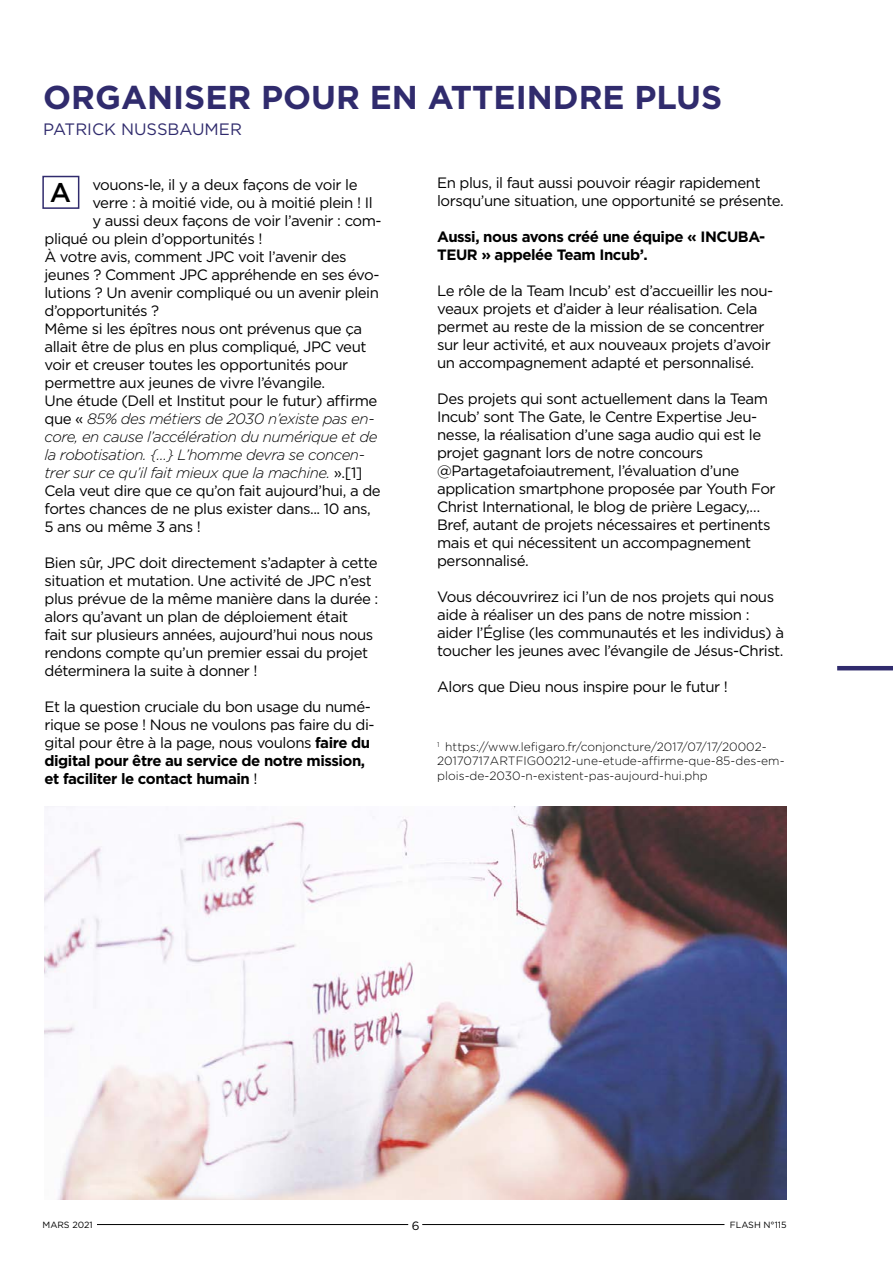
<style>
.page{position:relative;width:893px;height:1263px;background:#fff}
.page>*{position:absolute;margin:0;border:0;box-sizing:border-box;transform-origin:0 0}
.t1{font:700 33px "Gotham";color:#302b6d}
.t2{font:500 27px "Gotham";color:#000}
.t3{font:16.5px "Gotham";color:#302b6d}
.t4{font:15px/18px "Gotham";letter-spacing:-.03em;color:#000}
.t5{font:italic 300 15px "Gotham";letter-spacing:-.03em;color:#000}
.t6{font:700 15px/18px "Gotham";letter-spacing:-.03em;color:#000}
.t7{font:300 12px/14.4px "Gotham";color:#000}
.t8{font:12px "Gotham";color:#000}
.t9{font:9px "Gotham";color:#000}
.s1{font-weight:400;font-style:normal}
.s2{font-weight:700}
</style>
<div class="page">
<img style="left:44px;top:807px;width:743px;height:392px">
<hr style="left:837px;top:666px;width:56px;height:4px;background:#302b6d">
<hr style="left:422px;top:1224px;width:302px;height:1px;background:#000">
<div style="left:42px;top:176px;width:37px;height:33px;border:2px solid #302b6d"></div>
<hr style="left:97px;top:1224px;width:311px;height:1px;background:#000">
<h1 class="t1" style="left:43px;top:75px;width:680px">ORGANISER POUR EN ATTEINDRE PLUS</h1>
<p class="t3" style="left:43px;top:119px;width:200px">PATRICK NUSSBAUMER</p>
<p class="t4" style="left:92px;top:175px;width:267px">vouons-le, il y a deux façons de voir le</p>
<p class="t4" style="left:92px;top:193px;width:282px">verre : à moitié vide, ou à moitié plein ! Il</p>
<p class="t4" style="left:92px;top:211px;width:291px">y aussi deux façons de voir l’avenir : com-</p>
<p class="t4" style="left:44px;top:229px;width:219px">pliqué ou plein d’opportunités !</p>
<p class="t4" style="left:44px;top:247px;width:304px">À votre avis, comment JPC voit l’avenir des</p>
<p class="t4" style="left:44px;top:265px;width:337px">jeunes ? Comment JPC appréhende en ses évo-</p>
<p class="t4" style="left:44px;top:283px;width:336px">lutions ? Un avenir compliqué ou un avenir plein</p>
<p class="t4" style="left:44px;top:301px;width:116px">d’opportunités ?</p>
<p class="t4" style="left:44px;top:319px;width:319px">Même si les épîtres nous ont prévenus que ça</p>
<p class="t4" style="left:44px;top:337px;width:323px">allait être de plus en plus compliqué, JPC veut</p>
<p class="t4" style="left:44px;top:355px;width:305px">voir et creuser toutes les opportunités pour</p>
<p class="t4" style="left:44px;top:373px;width:282px">permettre aux jeunes de vivre l’évangile.</p>
<p class="t4" style="left:44px;top:391px;width:334px">Une étude (Dell et Institut pour le futur) affirme</p>
<p class="t5" style="left:44px;top:409px;width:331px"><span class="s1">que «</span> 85% des métiers de 2030 n’existe pas en-</p>
<p class="t5" style="left:44px;top:427px;width:334px">core, en cause l’accélération du numérique et de</p>
<p class="t5" style="left:44px;top:445px;width:322px">la robotisation. {…} L’homme devra se concen-</p>
<p class="t5" style="left:44px;top:463px;width:319px">trer sur ce qu’il fait mieux que la machine. <span class="s1">».[1]</span></p>
<p class="t4" style="left:44px;top:481px;width:338px">Cela veut dire que ce qu’on fait aujourd’hui, a de</p>
<p class="t4" style="left:44px;top:499px;width:328px">fortes chances de ne plus exister dans... 10 ans,</p>
<p class="t4" style="left:44px;top:517px;width:158px">5 ans ou même 3 ans !</p>
<p class="t4" style="left:44px;top:553px;width:335px">Bien sûr, JPC doit directement s’adapter à cette situation et mutation. Une activité de JPC n’est plus prévue de la même manière dans la durée : alors qu’avant un plan de déploiement était<br>fait sur plusieurs années, aujourd’hui nous nous rendons compte qu’un premier essai du projet déterminera la suite à donner !</p>
<p class="t4" style="left:44px;top:697px;width:332px">Et la question cruciale du bon usage du numé&shy;rique se pose ! Nous ne voulons pas faire du di&shy;gital pour être à la page, nous voulons <span class="s2">faire du digital pour être au service de notre mission, et faciliter le contact humain</span> !</p>
<h2 class="t2" style="left:50px;top:175px;width:23px">A</h2>
<p class="t4" style="left:437px;top:173px;width:348px">En plus, il faut aussi pouvoir réagir rapidement lorsqu’une situation, une opportunité se présente.</p>
<p class="t6" style="left:437px;top:227px;width:330px">Aussi, nous avons créé une équipe « INCUBA-<br>TEUR » appelée Team Incub’.</p>
<p class="t4" style="left:437px;top:281px;width:338px">Le rôle de la Team Incub’ est d’accueillir les nou&shy;veaux projets et d’aider à leur réalisation. Cela permet au reste de la mission de se concentrer sur leur activité, et aux nouveaux projets d’avoir un accompagnement adapté et personnalisé.</p>
<p class="t4" style="left:437px;top:389px;width:340px">Des projets qui sont actuellement dans la Team Incub’ sont The Gate, le Centre Expertise Jeu&shy;nesse, la réalisation d’une saga audio qui est le projet gagnant lors de notre concours @Partagetafoiautrement, l’évaluation d’une application smartphone proposée par Youth For Christ International, le blog de prière Legacy,… Bref, autant de projets nécessaires et pertinents mais et qui nécessitent un accompagnement personnalisé.</p>
<p class="t4" style="left:437px;top:587px;width:348px">Vous découvrirez ici l’un de nos projets qui nous aide à réaliser un des pans de notre mission : aider l’Église (les communautés et les individus) à toucher les jeunes avec l’évangile de Jésus-Christ.</p>
<p class="t4" style="left:437px;top:677px;width:292px">Alors que Dieu nous inspire pour le futur !</p>
<p class="t7" style="left:437px;top:739px;width:349px"><sup>1</sup> https://www.lefigaro.fr/conjoncture/2017/07/17/20002-<br>20170717ARTFIG00212-une-etude-affirme-que-85-des-em&shy;plois-de-2030-n-existent-pas-aujourd-hui.php</p>
<p class="t9" style="left:43px;top:1219px;width:52px">MARS 2021</p>
<p class="t8" style="left:412px;top:1218px;width:9px">6</p>
<p class="t9" style="left:730px;top:1219px;width:58px">FLASH N°115</p>
</div>
